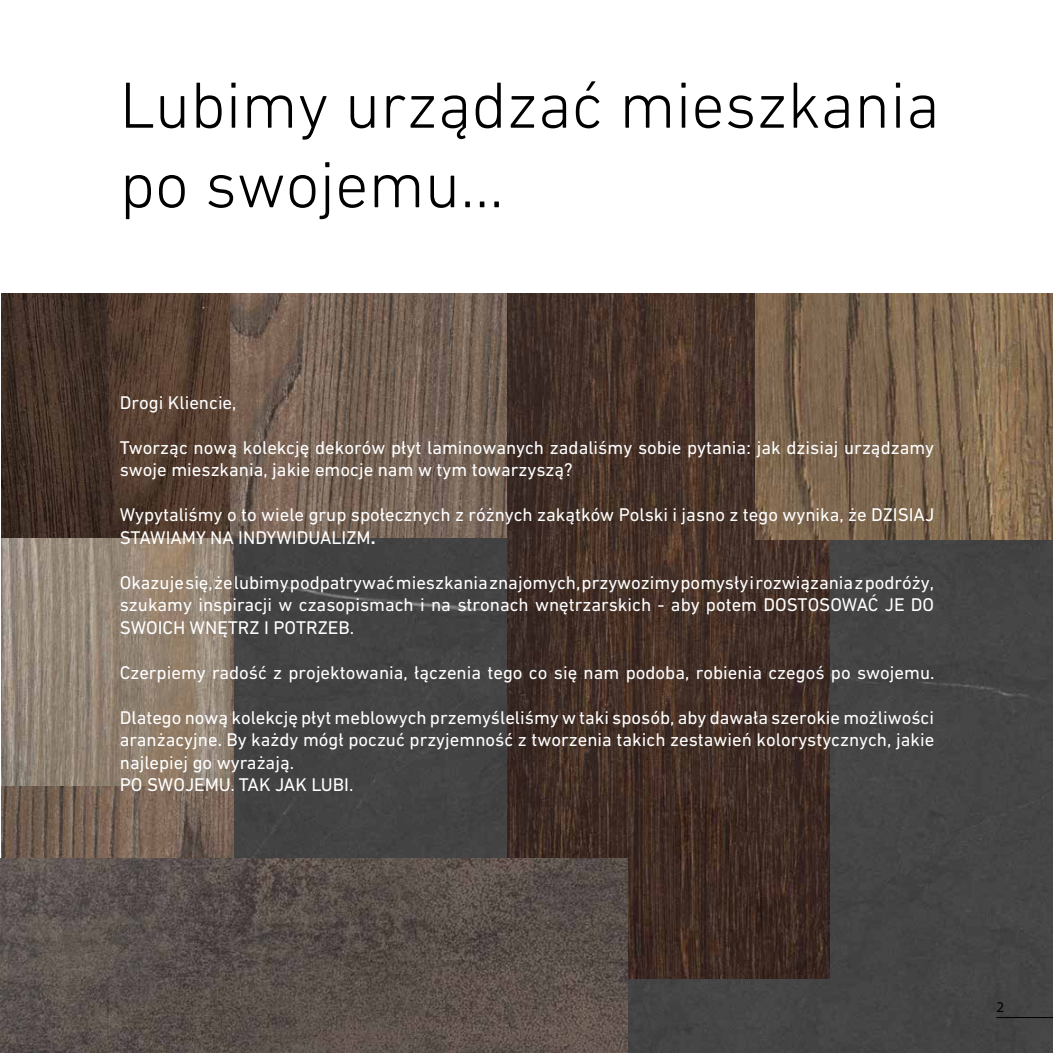
<style>
.page{position:relative;width:1053px;height:1053px;background:#fff}
.page>*{position:absolute;margin:0;border:0;box-sizing:border-box;transform-origin:0 0}
.t1{font:300 66.25px/79.5px "DIN Next W1 G";color:#000}
.t2{font:18.75px/22.5px "DIN Next W1 G";color:#fff}
.t3{font:15px "Myriad Pro";color:#000}
.s1{font-weight:700}
</style>
<div class="page">
<img style="left:2px;top:293px;width:505px;height:565px">
<img style="left:2px;top:293px;width:228px;height:492px">
<div style="left:234px;top:538px;width:818px;height:514px;background:#444"></div>
<img style="left:507px;top:293px;width:322px;height:685px">
<img style="left:0;top:858px;width:627px;height:194px">
<img style="left:755px;top:293px;width:297px;height:246px">
<hr style="left:996px;top:1017px;width:56px;height:1px;background:#000">
<h1 class="t1" style="left:120px;top:65px;width:821px">Lubimy urządzać mieszkania po swojemu...</h1>
<p class="t2" style="left:120px;top:391px;width:118px">Drogi Kliencie,</p>
<p class="t2" style="left:120px;top:436px;width:815px">Tworząc nową kolekcję dekorów płyt laminowanych zadaliśmy sobie pytania: jak dzisiaj urządzamy swoje mieszkania, jakie emocje nam w tym towarzyszą?</p>
<p class="t2" style="left:120px;top:503px;width:815px">Wypytaliśmy o to wiele grup społecznych z różnych zakątków Polski i jasno z tego wynika, że DZISIAJ<br>STAWIAMY NA INDYWIDUALIZM<span class="s1">.</span></p>
<p class="t2" style="left:120px;top:571px;width:815px;text-align:justify">Okazuje się, że lubimy podpatrywać mieszkania znajomych, przywozimy pomysły i rozwiązania z podróży, szukamy inspiracji w czasopismach i na stronach wnętrzarskich - aby potem DOSTOSOWAĆ JE DO SWOICH WNĘTRZ I POTRZEB.</p>
<p class="t2" style="left:120px;top:661px;width:816px">Czerpiemy radość z projektowania, łączenia tego co się nam podoba, robienia czegoś po swojemu.</p>
<p class="t2" style="left:120px;top:706px;width:815px">Dlatego nową kolekcję płyt meblowych przemyśleliśmy w taki sposób, aby dawała szerokie możliwości aranżacyjne. By każdy mógł poczuć przyjemność z tworzenia takich zestawień kolorystycznych, jakie najlepiej go wyrażają.<br>PO SWOJEMU. TAK JAK LUBI.</p>
<p class="t3" style="left:996px;top:997px;width:9px">2</p>
</div>
